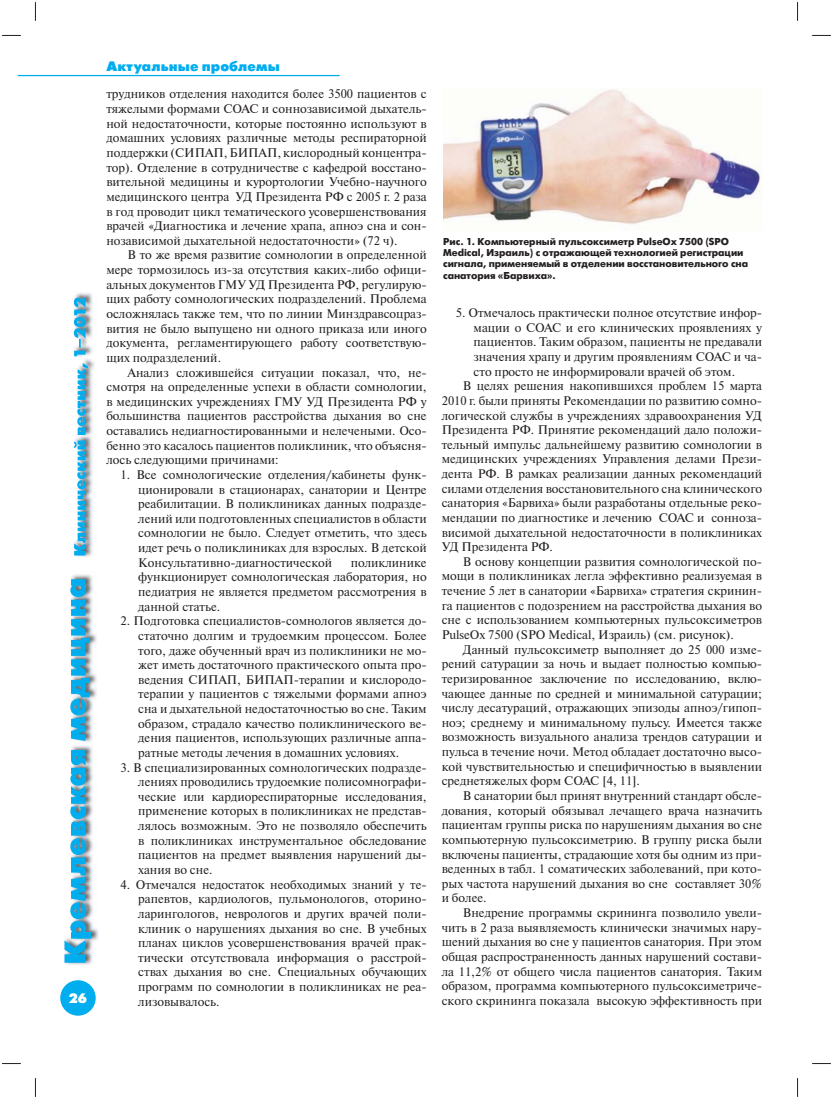
<style>
.page{position:relative;width:833px;height:1099px;background:#fff}
.page>*{position:absolute;margin:0;border:0;box-sizing:border-box;transform-origin:0 0}
.t1{font:13.75px "Futuris XC";letter-spacing:.005em;color:#00adef}
.t2{font:13.75px "Futuris XC";color:#fff}
.t3{font:12.5px/14.6px "Newton C";color:#231f20;text-align:justify}
.t4{font:700 10px/11.2px "Futuris C";color:#231f20}
</style>
<div class="page">
<div style="left:60px;top:980px;width:36px;height:35px;background:#00adef;border-radius:50%"></div>
<hr style="left:18px;top:75px;width:322px;height:1px;background:#00adef">
<img style="left:64px;top:292px;width:35px;height:672px">
<svg style="left:64px;top:298px;width:27px;height:664px"></svg>
<img style="left:443px;top:89px;width:317px;height:136px">
<svg style="left:2px;top:35px;width:19px;height:1px"></svg>
<svg style="left:812px;top:35px;width:19px;height:1px"></svg>
<svg style="left:2px;top:1063px;width:19px;height:1px"></svg>
<svg style="left:812px;top:1063px;width:19px;height:1px"></svg>
<svg style="left:35px;top:2px;width:1px;height:19px"></svg>
<svg style="left:35px;top:1078px;width:1px;height:18px"></svg>
<svg style="left:797px;top:2px;width:1px;height:19px"></svg>
<svg style="left:797px;top:1078px;width:1px;height:18px"></svg>
<p class="t2" style="left:69px;top:993px;width:20px">26</p>
<p class="t1" style="left:106px;top:61px;width:175px">Актуальные проблемы</p>
<p class="t3" style="left:106px;top:88px;width:322px">трудников отделения находится более 3500 пациентов с тяжелыми формами СОАС и соннозависимой дыхатель&shy;ной недостаточности, которые постоянно используют в домашних условиях различные методы респираторной поддержки (СИПАП, БИПАП, кислородный концентра&shy;тор). Отделение в сотрудничестве с кафедрой восстано&shy;вительной медицины и курортологии Учебно-научного медицинского центра УД Президента РФ с 2005 г. 2 раза в год проводит цикл тематического усовершенствования врачей «Диагностика и лечение храпа, апноэ сна и сон&shy;нозависимой дыхательной недостаточности» (72 ч).</p>
<p class="t3" style="left:106px;top:249px;width:322px;text-indent:21px">В то же время развитие сомнологии в определенной мере тормозилось из-за отсутствия каких-либо офици&shy;альных документов ГМУ УД Президента РФ, регулирую&shy;щих работу сомнологических подразделений. Проблема осложнялась также тем, что по линии Минздравсоцраз&shy;вития не было выпущено ни одного приказа или иного документа, регламентирующего работу соответствую&shy;щих подразделений.</p>
<p class="t3" style="left:106px;top:366px;width:322px;text-indent:21px">Анализ сложившейся ситуации показал, что, не&shy;смотря на определенные успехи в области сомнологии, в медицинских учреждениях ГМУ УД Президента РФ у большинства пациентов расстройства дыхания во сне оставались недиагностированными и нелечеными. Осо&shy;бенно это касалось пациентов поликлиник, что объясня&shy;лось следующими причинами:</p>
<p class="t3" style="left:138px;top:468px;width:290px;text-indent:-18px">1. Все сомнологические отделения/кабинеты функ&shy;ционировали в стационарах, санатории и Центре реабилитации. В поликлиниках данных подразде&shy;лений или подготовленных специалистов в области сомнологии не было. Следует отметить, что здесь идет речь о поликлиниках для взрослых. В детской Консультативно-диагностической</p>
<p class="t3" style="left:138px;top:556px;width:290px;text-indent:212px">поликлинике функционирует сомнологическая лаборатория, но педиатрия не является предметом рассмотрения в данной статье.</p>
<p class="t3" style="left:138px;top:615px;width:290px;text-indent:-18px">2. Подготовка специалистов-сомнологов является до&shy;статочно долгим и трудоемким процессом. Более того, даже обученный врач из поликлиники не мо&shy;жет иметь достаточного практического опыта про&shy;ведения СИПАП, БИПАП-терапии и кислородо&shy;терапии у пациентов с тяжелыми формами апноэ сна и дыхательной недостаточностью во сне. Таким образом, страдало качество поликлинического ве&shy;дения пациентов, использующих различные аппа&shy;ратные методы лечения в домашних условиях.</p>
<p class="t3" style="left:138px;top:761px;width:290px;text-indent:-18px">3. В специализированных сомнологических подразде&shy;лениях проводились трудоемкие полисомнографи&shy;ческие или кардиореспираторные исследования, применение которых в поликлиниках не представ&shy;лялось возможным. Это не позволяло обеспечить в поликлиниках инструментальное обследование пациентов на предмет выявления нарушений ды&shy;хания во сне.</p>
<p class="t3" style="left:138px;top:878px;width:290px;text-indent:-18px">4. Отмечался недостаток необходимых знаний у те&shy;рапевтов, кардиологов, пульмонологов, оторино&shy;ларингологов, неврологов и других врачей поли&shy;клиник о нарушениях дыхания во сне. В учебных планах циклов усовершенствования врачей прак&shy;тически отсутствовала информация о расстрой&shy;ствах дыхания во сне. Специальных обучающих программ по сомнологии в поликлиниках не реа&shy;лизовывалось.</p>
<p class="t4" style="left:443px;top:237px;width:307px">Рис. 1. Компьютерный пульсоксиметр PulseOx 7500 (SPO Medical, Израиль) с отражающей технологией регистрации сигнала, применяемый в отделении восстановительного сна санатория «Барвиха».</p>
<p class="t3" style="left:456px;top:307px;width:308px">5. Отмечалось практически полное отсутствие инфор-</p>
<p class="t3" style="left:473px;top:321px;width:290px">мации о СОАС и его клинических проявлениях у</p>
<p class="t3" style="left:473px;top:336px;width:290px">пациентов. Таким образом, пациенты не предавали</p>
<p class="t3" style="left:473px;top:351px;width:290px">значения храпу и другим проявлениям СОАС и ча-</p>
<p class="t3" style="left:473px;top:365px;width:263px">сто просто не информировали врачей об этом.</p>
<p class="t3" style="left:463px;top:380px;width:300px">В целях решения накопившихся проблем 15 марта</p>
<p class="t3" style="left:442px;top:394px;width:322px">2010 г. были приняты Рекомендации по развитию сомно-</p>
<p class="t3" style="left:442px;top:409px;width:322px">логической службы в учреждениях здравоохранения УД</p>
<p class="t3" style="left:442px;top:424px;width:322px">Президента РФ. Принятие рекомендаций дало положи-</p>
<p class="t3" style="left:442px;top:438px;width:322px">тельный импульс дальнейшему развитию сомнологии в</p>
<p class="t3" style="left:442px;top:453px;width:322px">медицинских учреждениях Управления делами Прези-</p>
<p class="t3" style="left:442px;top:468px;width:322px">дента РФ. В рамках реализации данных рекомендаций</p>
<p class="t3" style="left:442px;top:482px;width:322px">силами отделения восстановительного сна клинического</p>
<p class="t3" style="left:442px;top:497px;width:322px">санатория «Барвиха» были разработаны отдельные реко-</p>
<p class="t3" style="left:442px;top:511px;width:322px">мендации по диагностике и лечению СОАС и сонноза-</p>
<p class="t3" style="left:442px;top:526px;width:322px">висимой дыхательной недостаточности в поликлиниках</p>
<p class="t3" style="left:442px;top:541px;width:113px">УД Президента РФ.</p>
<p class="t3" style="left:463px;top:555px;width:300px">В основу концепции развития сомнологической по-</p>
<p class="t3" style="left:442px;top:570px;width:322px">мощи в поликлиниках легла эффективно реализуемая в</p>
<p class="t3" style="left:442px;top:585px;width:322px">течение 5 лет в санатории «Барвиха» стратегия скринин-</p>
<p class="t3" style="left:442px;top:599px;width:322px">га пациентов с подозрением на расстройства дыхания во</p>
<p class="t3" style="left:442px;top:614px;width:322px">сне с использованием компьютерных пульсоксиметров</p>
<p class="t3" style="left:442px;top:628px;width:294px">PulseOx 7500 (SPO Medical, Израиль) (см. рисунок).</p>
<p class="t3" style="left:463px;top:643px;width:301px">Данный пульсоксиметр выполняет до 25 000 изме-</p>
<p class="t3" style="left:442px;top:658px;width:322px">рений сатурации за ночь и выдает полностью компью-</p>
<p class="t3" style="left:442px;top:672px;width:322px">теризированное заключение по исследованию, вклю-</p>
<p class="t3" style="left:442px;top:687px;width:322px">чающее данные по средней и минимальной сатурации;</p>
<p class="t3" style="left:442px;top:702px;width:322px">числу десатураций, отражающих эпизоды апноэ/гипоп-</p>
<p class="t3" style="left:442px;top:716px;width:322px">ноэ; среднему и минимальному пульсу. Имеется также</p>
<p class="t3" style="left:442px;top:731px;width:322px">возможность визуального анализа трендов сатурации и</p>
<p class="t3" style="left:442px;top:745px;width:322px">пульса в течение ночи. Метод обладает достаточно высо-</p>
<p class="t3" style="left:442px;top:760px;width:322px">кой чувствительностью и специфичностью в выявлении</p>
<p class="t3" style="left:442px;top:775px;width:200px">среднетяжелых форм СОАС [4, 11].</p>
<p class="t3" style="left:463px;top:789px;width:300px">В санатории был принят внутренний стандарт обсле-</p>
<p class="t3" style="left:442px;top:804px;width:322px">дования, который обязывал лечащего врача назначить</p>
<p class="t3" style="left:442px;top:819px;width:322px">пациентам группы риска по нарушениям дыхания во сне</p>
<p class="t3" style="left:442px;top:833px;width:322px">компьютерную пульсоксиметрию. В группу риска были</p>
<p class="t3" style="left:442px;top:848px;width:322px">включены пациенты, страдающие хотя бы одним из при-</p>
<p class="t3" style="left:442px;top:862px;width:322px">веденных в табл. 1 соматических заболеваний, при кото-</p>
<p class="t3" style="left:442px;top:877px;width:322px">рых частота нарушений дыхания во сне составляет 30%</p>
<p class="t3" style="left:442px;top:892px;width:46px">и более.</p>
<p class="t3" style="left:463px;top:906px;width:301px">Внедрение программы скрининга позволило увели-</p>
<p class="t3" style="left:442px;top:921px;width:322px">чить в 2 раза выявляемость клинически значимых нару-</p>
<p class="t3" style="left:442px;top:936px;width:322px">шений дыхания во сне у пациентов санатория. При этом</p>
<p class="t3" style="left:442px;top:950px;width:322px">общая распространенность данных нарушений состави-</p>
<p class="t3" style="left:442px;top:965px;width:322px">ла 11,2% от общего числа пациентов санатория. Таким</p>
<p class="t3" style="left:442px;top:979px;width:322px">образом, программа компьютерного пульсоксиметриче-</p>
<p class="t3" style="left:442px;top:994px;width:322px">ского скрининга показала высокую эффективность при</p>
</div>
